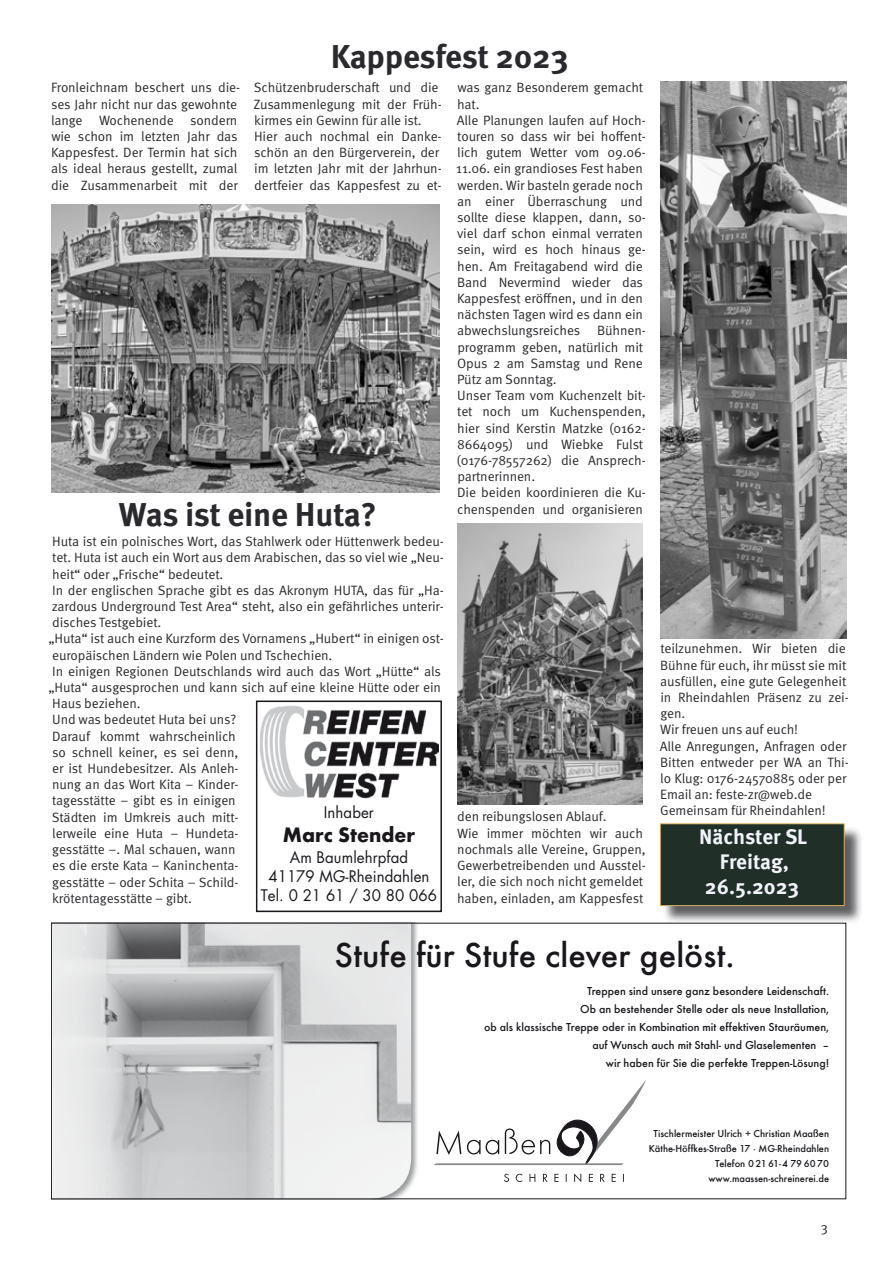
<style>
.page{position:relative;width:893px;height:1263px;background:#fff}
.page>*{position:absolute;margin:0;border:0;box-sizing:border-box;transform-origin:0 0}
.t1{font:500 36px "Futura T";color:#1a171c}
.t2{font:700 33px "Meta Pro";letter-spacing:-.01em;color:#2a292d}
.t3{font:700 21.75px "Futura T";letter-spacing:-.005em;color:#1a171c;scale:.96 1}
.t4{font:700 21px/25.2px "Meta Pro";color:#f2f3fa;text-align:center}
.t5{font:15.6px/18.6px "Futura";letter-spacing:.005em;color:#1a171c;text-align:center;scale:.96 1}
.t6{font:13.5px/16.2px "Meta Pro Norm";letter-spacing:-.01em;color:#2a292d}
.t7{font:13.5px "Meta Pro Norm";color:#202021}
.t8{font:500 12px/18px "Futura T";color:#1a171c;text-align:right}
.t9{font:500 10.5px/15px "Futura T";color:#1a171c;text-align:right}
</style>
<div class="page">
<svg style="left:504px;top:1173px;width:120px;height:9px"></svg>
<svg style="left:434px;top:1080px;width:212px;height:85px"></svg>
<img style="left:411px;top:925px;width:7px;height:260px">
<img style="left:53px;top:925px;width:358px;height:272px">
<div style="left:256px;top:700px;width:186px;height:212px;border:2px solid #1a171c"></div>
<img style="left:260px;top:705px;width:178px;height:94px">
<img style="left:51px;top:204px;width:388px;height:288px">
<img style="left:660px;top:82px;width:186px;height:557px">
<img style="left:457px;top:523px;width:186px;height:282px">
<div style="left:662px;top:826px;width:201px;height:99px;background:#2a292d;opacity:.75"></div>
<div style="left:660px;top:824px;width:184px;height:81px;background:#203028"></div>
<div style="left:660px;top:823px;width:184px;height:83px;border:1px solid #d4ac5d"></div>
<h2 class="t2" style="left:331px;top:30px;width:239px">Kappesfest 2023</h2>
<p class="t6" style="left:51px;top:79px;width:191px">Fronleichnam beschert uns die&shy;ses Jahr nicht nur das gewohnte lange Wochenende sondern wie schon im letzten Jahr das<br>Kappesfest. Der Termin hat sich als ideal heraus gestellt, zumal die Zusammenarbeit mit der</p>
<p class="t6" style="left:253px;top:79px;width:190px">Schützenbruderschaft und die<br>Zusammenlegung mit der Früh&shy;kirmes ein Gewinn für alle ist.<br>Hier auch nochmal ein Danke&shy;schön an den Bürgerverein, der im letzten Jahr mit der Jahrhun&shy;dertfeier das Kappesfest zu et-</p>
<p class="t6" style="left:456px;top:79px;width:191px">was ganz Besonderem gemacht hat.<br>Alle Planungen laufen auf Hoch&shy;touren so dass wir bei hoffent&shy;lich gutem Wetter vom 09.06-<br>11.06. ein grandioses Fest haben werden. Wir basteln gerade noch an einer Überraschung und sollte diese klappen, dann, so&shy;viel darf schon einmal verraten sein, wird es hoch hinaus ge&shy;hen. Am Freitagabend wird die<br>Band Nevermind wieder das<br>Kappesfest eröffnen, und in den nächsten Tagen wird es dann ein abwechslungsreiches Bühnen&shy;programm geben, natürlich mit<br>Opus 2 am Samstag und Rene<br>Pütz am Sonntag.<br>Unser Team vom Kuchenzelt bit&shy;tet noch um Kuchenspenden, hier sind Kerstin Matzke (0162-<br>8664095) und Wiebke Fulst (0176-78557262) die Ansprech&shy;partnerinnen.<br>Die beiden koordinieren die Ku&shy;chenspenden und organisieren</p>
<h2 class="t2" style="left:119px;top:488px;width:259px">Was ist eine Huta?</h2>
<p class="t6" style="left:48px;top:533px;width:397px">Huta ist ein polnisches Wort, das Stahlwerk oder Hüttenwerk bedeu&shy;tet. Huta ist auch ein Wort aus dem Arabischen, das so viel wie „Neu&shy;heit“ oder „Frische“ bedeutet.<br>In der englischen Sprache gibt es das Akronym HUTA, das für „Ha&shy;zardous Underground Test Area“ steht, also ein gefährliches unterir&shy;disches Testgebiet.<br>„Huta“ ist auch eine Kurzform des Vornamens „Hubert“ in einigen ost&shy;europäischen Ländern wie Polen und Tschechien.<br>In einigen Regionen Deutschlands wird auch das Wort „Hütte“ als „Huta“ ausgesprochen und kann sich auf eine kleine Hütte oder ein Haus beziehen.<br>Und was bedeutet Huta bei uns?<br>Darauf kommt wahrscheinlich<br>so schnell keiner, es sei denn,<br>er ist Hundebesitzer. Als Anleh-<br>nung an das Wort Kita – Kinder-<br>tagesstätte – gibt es in einigen<br>Städten im Umkreis auch mitt-<br>lerweile eine Huta – Hundeta-<br>gesstätte –. Mal schauen, wann<br>es die erste Kata – Kaninchenta-<br>gesstätte – oder Schita – Schild-<br>krötentagesstätte – gibt.</p>
<p class="t5" style="left:324px;top:803px;width:54px">Inhaber</p>
<h3 class="t3" style="left:283px;top:822px;width:139px">Marc Stender</h3>
<p class="t5" style="left:261px;top:848px;width:185px">Am Baumlehrpfad<br>41179 MG-Rheindahlen<br>Tel. 0 21 61 / 30 80 066</p>
<p class="t6" style="left:457px;top:808px;width:190px">den reibungslosen Ablauf.<br>Wie immer möchten wir auch nochmals alle Vereine, Gruppen,<br>Gewerbetreibenden und Ausstel&shy;ler, die sich noch nicht gemeldet haben, einladen, am Kappesfest</p>
<p class="t6" style="left:660px;top:640px;width:190px">teilzunehmen. Wir bieten die<br>Bühne für euch, ihr müsst sie mit ausfüllen, eine gute Gelegenheit in Rheindahlen Präsenz zu zei&shy;gen.<br>Wir freuen uns auf euch!<br>Alle Anregungen, Anfragen oder<br>Bitten entweder per WA an Thi&shy;lo Klug: 0176-24570885 oder per<br>Email an: feste-zr@web.de<br>Gemeinsam für Rheindahlen!</p>
<h3 class="t4" style="left:699px;top:823px;width:110px">Nächster SL<br>Freitag,<br>26.5.2023</h3>
<h1 class="t1" style="left:334px;top:934px;width:402px">Stufe für Stufe clever gelöst.</h1>
<p class="t8" style="left:484px;top:982px;width:347px">Treppen sind unsere ganz besondere Leidenschaft.<br>Ob an bestehender Stelle oder als neue Installation,<br>ob als klassische Treppe oder in Kombination mit effektiven Stauräumen, auf Wunsch auch mit Stahl- und Glaselementen –<br>wir haben für Sie die perfekte Treppen-Lösung!</p>
<p class="t9" style="left:649px;top:1126px;width:182px">Tischlermeister Ulrich + Christian Maaßen Käthe-Höffkes-Straße 17 · MG-Rheindahlen Telefon 0 21 61-4 79 60 70 www.maassen-schreinerei.de</p>
<p class="t7" style="left:821px;top:1216px;width:9px">3</p>
</div>
